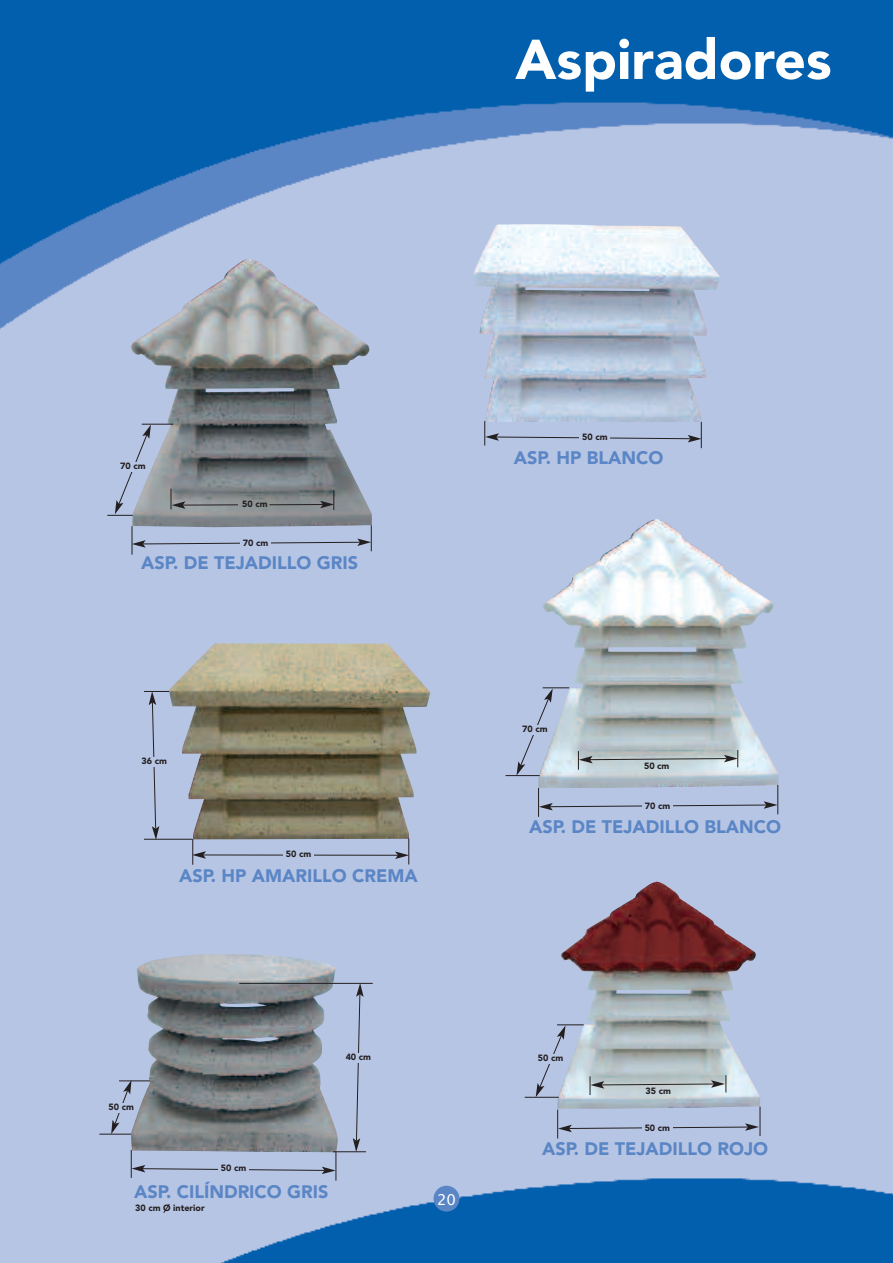
<style>
.page{position:relative;width:893px;height:1263px;background:#fff}
.page>*{position:absolute;margin:0;border:0;box-sizing:border-box;transform-origin:0 0}
.t1{font:900 55.5px "Avenir";color:#fff}
.t2{font:900 18px "Avenir";color:#5b86c5}
.t3{font:15px "Lucida Grande";color:#fff}
.t4{font:900 9px "Avenir";color:#231f20}
</style>
<div class="page">
<img style="left:0;top:0;width:893px;height:1263px">
<div style="left:434px;top:1186px;width:25px;height:25px;background:#5b86c5;border-radius:50%"></div>
<img style="left:131px;top:259px;width:241px;height:268px">
<img style="left:473px;top:224px;width:247px;height:198px">
<img style="left:169px;top:643px;width:261px;height:196px">
<img style="left:538px;top:519px;width:241px;height:269px">
<img style="left:557px;top:882px;width:203px;height:225px">
<img style="left:131px;top:954px;width:207px;height:197px">
<div style="left:139px;top:757px;width:30px;height:9px;background:#b7c5e4"></div>
<svg style="left:111px;top:1080px;width:21px;height:54px"></svg>
<div style="left:106px;top:1103px;width:30px;height:9px;background:#b7c5e4"></div>
<svg style="left:353px;top:930px;width:11px;height:221px;background:#a8b5d1"></svg>
<div style="left:343px;top:1053px;width:31px;height:9px;background:#b7c5e4"></div>
<hr style="left:142px;top:424px;width:31px;height:1px;background:#231f20">
<svg style="left:107px;top:425px;width:44px;height:91px;background:#aebad4"></svg>
<svg style="left:132px;top:525px;width:240px;height:30px;background:#adbad7"></svg>
<svg style="left:171px;top:489px;width:68px;height:20px"></svg>
<svg style="left:269px;top:490px;width:66px;height:20px"></svg>
<svg style="left:484px;top:421px;width:218px;height:27px;background:#afbcd9"></svg>
<svg style="left:144px;top:691px;width:25px;height:196px;background:#afbdda"></svg>
<hr style="left:144px;top:839px;width:48px;height:1px;background:#231f20">
<svg style="left:192px;top:838px;width:217px;height:27px;background:#acb8d4"></svg>
<svg style="left:516px;top:687px;width:53px;height:89px;background:#b7c5dd"></svg>
<hr style="left:506px;top:775px;width:34px;height:1px;background:#231f20">
<svg style="left:538px;top:785px;width:240px;height:32px;background:#afbcd9"></svg>
<hr style="left:119px;top:1080px;width:31px;height:1px;background:#231f20">
<hr style="left:99px;top:1134px;width:32px;height:1px;background:#231f20">
<svg style="left:131px;top:1150px;width:206px;height:31px;background:#adbad6"></svg>
<hr style="left:239px;top:983px;width:134px;height:1px;background:#231f20">
<hr style="left:333px;top:1151px;width:33px;height:1px;background:#231f20">
<svg style="left:163px;top:1203px;width:7px;height:11px"></svg>
<div style="left:535px;top:1054px;width:31px;height:9px;background:#b7c5e4"></div>
<svg style="left:536px;top:1024px;width:48px;height:73px;background:#b6c3db"></svg>
<hr style="left:525px;top:1097px;width:34px;height:1px;background:#231f20">
<svg style="left:557px;top:1107px;width:204px;height:31px;background:#afbcd9"></svg>
<svg style="left:590px;top:1075px;width:137px;height:20px;background:#b3c0c2"></svg>
<svg style="left:578px;top:750px;width:160px;height:20px;background:#b4c0c3"></svg>
<h1 class="t1" style="left:515px;top:37px;width:318px">Aspiradores</h1>
<p class="t4" style="left:120px;top:463px;width:27px">70 cm</p>
<p class="t4" style="left:242px;top:500px;width:27px">50 cm</p>
<p class="t4" style="left:243px;top:539px;width:27px">70 cm</p>
<p class="t2" style="left:141px;top:555px;width:218px">ASP. DE TEJADILLO GRIS</p>
<p class="t4" style="left:141px;top:757px;width:27px">36 cm</p>
<p class="t4" style="left:286px;top:850px;width:27px">50 cm</p>
<p class="t2" style="left:179px;top:868px;width:240px">ASP. HP AMARILLO CREMA</p>
<p class="t4" style="left:582px;top:433px;width:27px">50 cm</p>
<p class="t2" style="left:514px;top:450px;width:151px">ASP. HP BLANCO</p>
<p class="t4" style="left:522px;top:725px;width:27px">70 cm</p>
<p class="t4" style="left:644px;top:762px;width:27px">50 cm</p>
<p class="t4" style="left:645px;top:802px;width:27px">70 cm</p>
<p class="t2" style="left:529px;top:820px;width:254px">ASP. DE TEJADILLO BLANCO</p>
<p class="t4" style="left:108px;top:1103px;width:27px">50 cm</p>
<p class="t4" style="left:346px;top:1053px;width:27px">40 cm</p>
<p class="t4" style="left:221px;top:1164px;width:27px">50 cm</p>
<p class="t2" style="left:134px;top:1185px;width:196px">ASP. CILÍNDRICO GRIS</p>
<p class="t4" style="left:135px;top:1204px;width:71px">30 cm O interior</p>
<p class="t3" style="left:437px;top:1190px;width:20px">20</p>
<p class="t4" style="left:538px;top:1054px;width:27px">50 cm</p>
<p class="t4" style="left:645px;top:1087px;width:27px">35 cm</p>
<p class="t4" style="left:645px;top:1124px;width:27px">50 cm</p>
<p class="t2" style="left:542px;top:1141px;width:228px">ASP. DE TEJADILLO ROJO</p>
</div>
